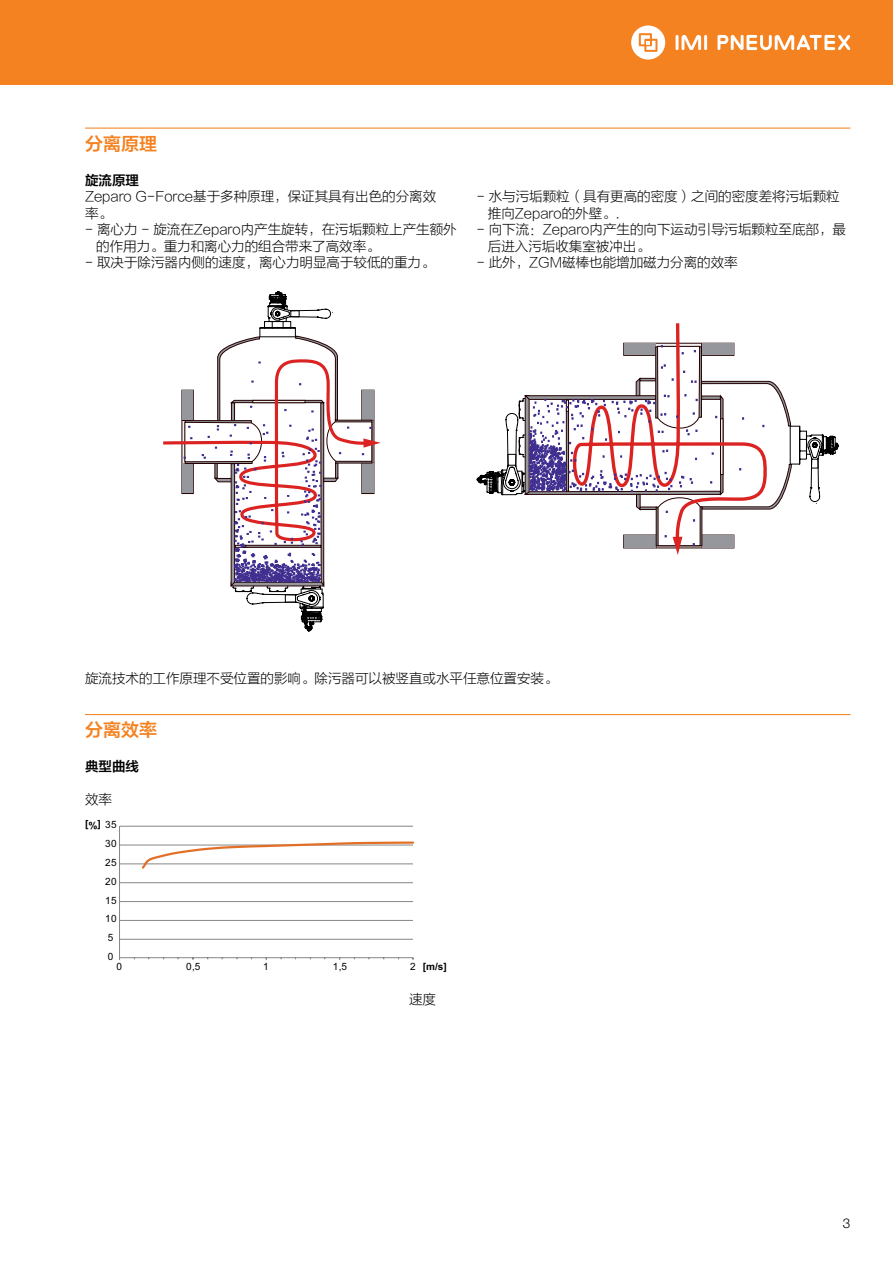
<style>
.page{position:relative;width:893px;height:1263px;background:#fff}
.page>*{position:absolute;margin:0;border:0;box-sizing:border-box;transform-origin:0 0}
.t1{font:18px "FZLTZCHJW GB1 0";color:#f58220}
.t2{font:13.5px/16.5px "FZLTXHJW GB1 0";color:#000}
.t3{font:13.5px "FZLTZCHJW GB1 0";color:#000}
.t4{font:300 13.5px "Helvetica Neue LT Std";color:#000}
.t5{font:10.05px "Arial";letter-spacing:.03em;color:#010101}
.t6{font:700 10.05px "Arial";color:#010101}
</style>
<div class="page">
<div style="left:0;top:0;width:893px;height:85px;background:#f58220"></div>
<hr style="left:704px;top:35px;width:3px;height:15px;background:#fff">
<svg style="left:676px;top:35px;width:25px;height:15px"></svg>
<svg style="left:631px;top:25px;width:34px;height:35px"></svg>
<svg style="left:717px;top:35px;width:133px;height:15px"></svg>
<hr style="left:85px;top:128px;width:765px;height:1px;background:#f58220">
<hr style="left:85px;top:714px;width:765px;height:1px;background:#f58220">
<svg style="left:163px;top:291px;width:218px;height:340px"></svg>
<svg style="left:477px;top:323px;width:361px;height:232px"></svg>
<hr style="left:120px;top:939px;width:293px;height:1px;background:#868686">
<hr style="left:120px;top:920px;width:293px;height:1px;background:#868686">
<hr style="left:120px;top:901px;width:293px;height:1px;background:#868686">
<hr style="left:120px;top:882px;width:293px;height:1px;background:#868686">
<hr style="left:120px;top:864px;width:293px;height:1px;background:#868686">
<hr style="left:120px;top:845px;width:293px;height:1px;background:#868686">
<hr style="left:120px;top:826px;width:293px;height:1px;background:#868686">
<hr style="left:119px;top:826px;width:1px;height:132px;background:#868686">
<hr style="left:120px;top:957px;width:293px;height:1px;background:#868686">
<svg style="left:140px;top:841px;width:275px;height:28px"></svg>
<h1 class="t1" style="left:85px;top:134px;width:73px">分离原理</h1>
<p class="t3" style="left:85px;top:173px;width:55px">旋流原理</p>
<p class="t2" style="left:85px;top:189px;width:353px">Zeparo G-Force基于多种原理，保证其具有出色的分离效率。</p>
<p class="t2" style="left:96px;top:222px;width:362px;text-indent:-11px">- 离心力 - 旋流在Zeparo内产生旋转，在污垢颗粒上产生额外的作用力。重力和离心力的组合带来了高效率。</p>
<p class="t2" style="left:85px;top:255px;width:351px">- 取决于除污器内侧的速度，离心力明显高于较低的重力。</p>
<p class="t2" style="left:488px;top:189px;width:353px;text-indent:-11px">- 水与污垢颗粒（具有更高的密度）之间的密度差将污垢颗粒推向Zeparo的外壁。.</p>
<p class="t2" style="left:488px;top:222px;width:360px;text-indent:-11px">- 向下流：Zeparo内产生的向下运动引导污垢颗粒至底部，最后进入污垢收集室被冲出。</p>
<p class="t2" style="left:477px;top:255px;width:262px">- 此外，ZGM磁棒也能增加磁力分离的效率</p>
<p class="t2" style="left:85px;top:670px;width:474px">旋流技术的工作原理不受位置的影响。除污器可以被竖直或水平任意位置安装。</p>
<h1 class="t1" style="left:85px;top:720px;width:73px">分离效率</h1>
<p class="t3" style="left:85px;top:759px;width:55px">典型曲线</p>
<p class="t2" style="left:85px;top:792px;width:28px">效率</p>
<p class="t6" style="left:101px;top:833px;width:17px;rotate:-180deg">[%]</p>
<p class="t5" style="left:105px;top:818px;width:13px">35</p>
<p class="t5" style="left:105px;top:837px;width:13px">30</p>
<p class="t5" style="left:105px;top:856px;width:13px">25</p>
<p class="t5" style="left:105px;top:875px;width:13px">20</p>
<p class="t5" style="left:105px;top:893px;width:13px">15</p>
<p class="t5" style="left:105px;top:912px;width:13px">10</p>
<p class="t5" style="left:108px;top:931px;width:7px">5</p>
<p class="t5" style="left:108px;top:950px;width:7px">0</p>
<p class="t5" style="left:116px;top:960px;width:7px">0</p>
<p class="t5" style="left:186px;top:960px;width:16px">0,5</p>
<p class="t5" style="left:263px;top:960px;width:7px">1</p>
<p class="t5" style="left:333px;top:960px;width:16px">1,5</p>
<p class="t5" style="left:410px;top:960px;width:7px">2</p>
<p class="t6" style="left:423px;top:960px;width:25px">[m/s]</p>
<p class="t2" style="left:409px;top:991px;width:28px">速度</p>
<p class="t4" style="left:843px;top:1215px;width:9px">3</p>
</div>
